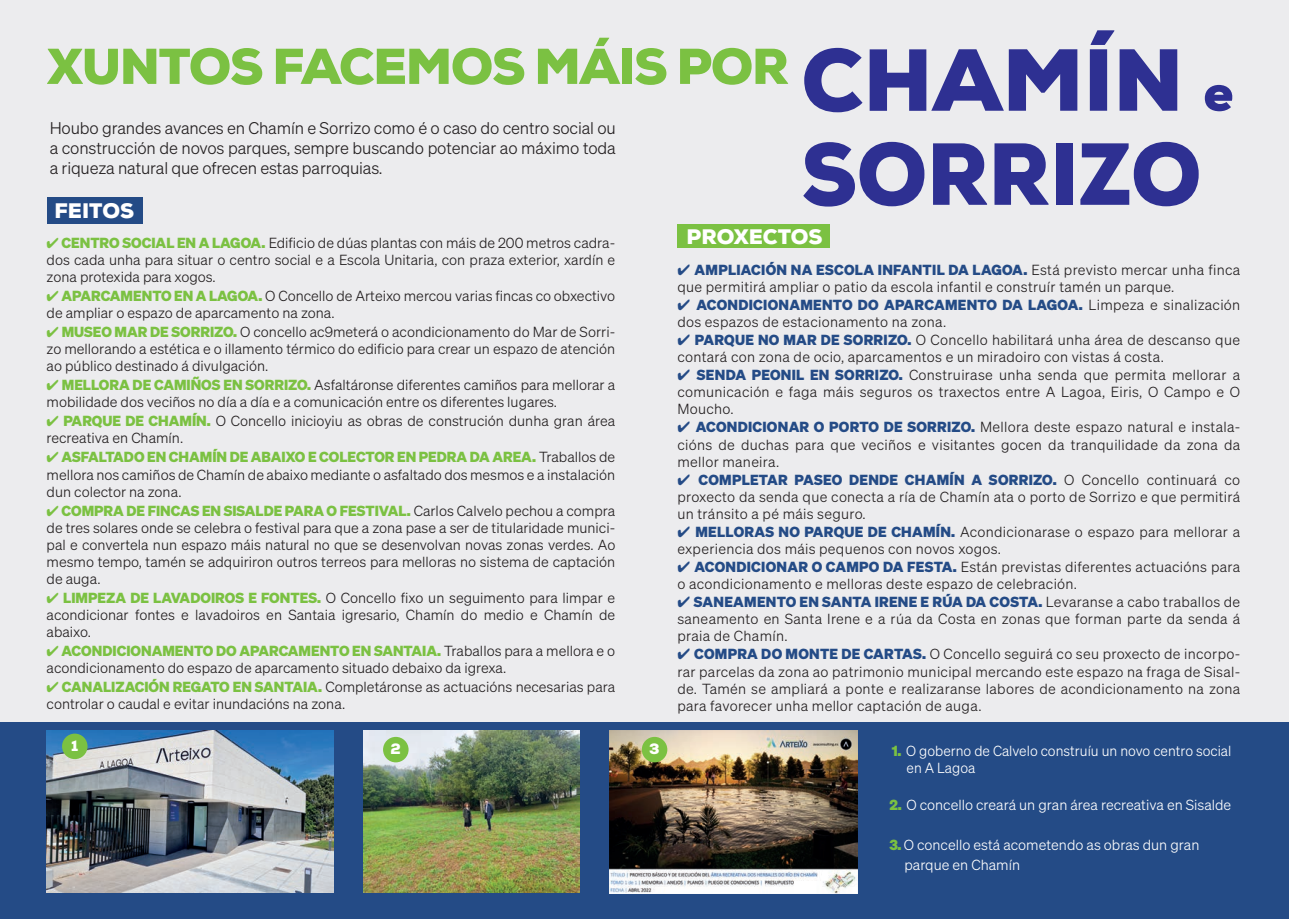
<style>
.page{position:relative;width:1289px;height:919px;background:#fff}
.page>*{position:absolute;margin:0;border:0;box-sizing:border-box;transform-origin:0 0}
.t1{font:900 87.75px "Nexa";color:#2e3092;scale:.95 1}
.t2{font:900 50.25px "Nexa";letter-spacing:-.025em;color:#7bc142}
.t3{font:900 21px "Nexa";color:#fff}
.t4{font:16.5px/19.8px "Sohne Leicht";letter-spacing:-.01em;color:#231f20;text-align:justify}
.t5{font:900 15px "Nexa";color:#fff}
.t6{font:14.25px/17.1px "Sohne Leicht";color:#231f20;text-align:justify}
.t7{font:14.25px/17.1px "Sohne Leicht";letter-spacing:.02em;color:#231f20}
.t8{font:700 14.25px "Sohne";letter-spacing:.02em;color:#244b86}
.t9{font:700 14.25px "Sohne";color:#7bc142}
.t10{font:14.25px/17.1px "Sohne Leicht";color:#fff}
.s1{font-size:87.75px;color:#2e3092}
.s2{font-size:51px;color:#2e3092}
.s3{color:#7bc142}
.s4{font-family:"Sohne";font-weight:700;color:#7bc142}
.s5{font-family:"Sohne Leicht";font-weight:400;color:#231f20}
.s6{color:#244b86}
.s7{font-family:"Sohne";font-weight:700;color:#244b86}
</style>
<div class="page">
<div style="left:0;top:0;width:1288px;height:918px;background:#ececee"></div>
<div style="left:0;top:722px;width:1288px;height:196px;background:#244b86"></div>
<div style="left:47px;top:198px;width:95px;height:26px;background:#244b86"></div>
<div style="left:677px;top:224px;width:153px;height:23px;background:#7bc142"></div>
<img style="left:364px;top:731px;width:215px;height:161px">
<img style="left:47px;top:731px;width:286px;height:161px">
<div style="left:62px;top:733px;width:26px;height:26px;background:#7bc142;border-radius:50%"></div>
<div style="left:383px;top:736px;width:25px;height:26px;background:#7bc142;border-radius:50%"></div>
<img style="left:609px;top:730px;width:248px;height:162px">
<div style="left:641px;top:736px;width:26px;height:26px;background:#7bc142;border-radius:50%"></div>
<h2 class="t2" style="left:47px;top:34px;width:1187px">XUNTOS FACEMOS MÁIS POR <span class="s1">CHAMÍN</span> <span class="s2">e</span></h2>
<h1 class="t1" style="left:801px;top:118px;width:422px">SORRIZO</h1>
<p class="t4" style="left:50px;top:118px;width:567px">Houbo grandes avances en Chamín e Sorrizo como é o caso do centro social ou a construcción de novos parques, sempre buscando potenciar ao máximo toda a riqueza natural que ofrecen estas parroquias.</p>
<h3 class="t3" style="left:54px;top:197px;width:81px">FEITOS</h3>
<p class="t6" style="left:47px;top:234px;width:570px"><span class="s3">✔</span> <span class="s4">CENTRO SOCIAL EN A LAGOA.</span> Edificio de dúas plantas con máis de 200 metros cadra&shy;dos cada unha para situar o centro social e a Escola Unitaria, con praza exterior, xardín e zona protexida para xogos.</p>
<p class="t6" style="left:47px;top:287px;width:570px"><span class="s3">✔</span> <span class="s4">APARCAMENTO EN A LAGOA.</span> O Concello de Arteixo mercou varias fincas co obxectivo de ampliar o espazo de aparcamento na zona.</p>
<p class="t6" style="left:47px;top:323px;width:570px"><span class="s3">✔</span> <span class="s4">MUSEO MAR DE SORRIZO.</span> O concello ac9meterá o acondicionamento do Mar de Sorri&shy;zo mellorando a estética e o illamento térmico do edificio para crear un espazo de atención ao público destinado á divulgación.</p>
<p class="t6" style="left:47px;top:376px;width:570px"><span class="s3">✔</span> <span class="s4">MELLORA DE CAMIÑOS EN SORRIZO.</span> Asfaltáronse diferentes camiños para mellorar a mobilidade dos veciños no día a día e a comunicación entre os diferentes lugares.</p>
<p class="t6" style="left:47px;top:412px;width:570px"><span class="s3">✔</span> <span class="s4">PARQUE DE CHAMÍN.</span> O Concello inicioy¡u as obras de construción dunha gran área recreativa en Chamín.</p>
<p class="t9" style="left:47px;top:447px;width:570px">✔ ASFALTADO EN CHAMÍN DE ABAIXO E COLECTOR EN PEDRA DA AREA. <span class="s5">Traballos de</span></p>
<p class="t6" style="left:47px;top:465px;width:570px">mellora nos camiños de Chamín de abaixo mediante o asfaltado dos mesmos e a instalación dun colector na zona.</p>
<p class="t9" style="left:47px;top:501px;width:570px">✔ COMPRA DE FINCAS EN SISALDE PARA O FESTIVAL. <span class="s5">Carlos Calvelo pechou a compra</span></p>
<p class="t6" style="left:47px;top:518px;width:570px">de tres solares onde se celebra o festival para que a zona pase a ser de titularidade munici&shy;pal e convertela nun espazo máis natural no que se desenvolvan novas zonas verdes. Ao mesmo tempo, tamén se adquiriron outros terreos para melloras no sistema de captación de auga.</p>
<p class="t6" style="left:47px;top:589px;width:570px"><span class="s3">✔</span> <span class="s4">LIMPEZA DE LAVADOIROS E FONTES.</span> O Concello fixo un seguimento para limpar e acondicionar fontes e lavadoiros en Santaia igresario, Chamín do medio e Chamín de abaixo.</p>
<p class="t9" style="left:47px;top:641px;width:570px">✔ ACONDICIONAMENTO DO APARCAMENTO EN SANTAIA. <span class="s5">Traballos para a mellora e o</span></p>
<p class="t6" style="left:47px;top:659px;width:461px">acondicionamento do espazo de aparcamento situado debaixo da igrexa.</p>
<p class="t6" style="left:47px;top:678px;width:570px"><span class="s3">✔</span> <span class="s4">CANALIZACIÓN REGATO EN SANTAIA.</span> Completáronse as actuacións necesarias para controlar o caudal e evitar inundacións na zona.</p>
<p class="t5" style="left:71px;top:736px;width:9px">1</p>
<p class="t5" style="left:390px;top:739px;width:12px">2</p>
<p class="t5" style="left:649px;top:739px;width:12px">3</p>
<h3 class="t3" style="left:686px;top:223px;width:137px">PROXECTOS</h3>
<p class="t8" style="left:677px;top:260px;width:564px">✔ AMPLIACIÓN NA ESCOLA INFANTIL DA LAGOA. <span class="s5">Está previsto mercar unha finca</span></p>
<p class="t7" style="left:677px;top:278px;width:498px">que permitirá ampliar o patio da escola infantil e construír tamén un parque.</p>
<p class="t8" style="left:677px;top:295px;width:564px">✔ ACONDICIONAMENTO DO APARCAMENTO DA LAGOA. <span class="s5">Limpeza e sinalización</span></p>
<p class="t7" style="left:677px;top:313px;width:270px">dos espazos de estacionamento na zona.</p>
<p class="t7" style="left:677px;top:331px;width:564px"><span class="s6">✔</span> <span class="s7">PARQUE NO MAR DE SORRIZO.</span> O Concello habilitará unha área de descanso que contará con zona de ocio, aparcamentos e un miradoiro con vistas á costa.</p>
<p class="t6" style="left:677px;top:366px;width:564px"><span class="s6">✔</span> <span class="s7">SENDA PEONIL EN SORRIZO.</span> Construirase unha senda que permita mellorar a comunicación e faga máis seguros os traxectos entre A Lagoa, Eiris, O Campo e O Moucho.</p>
<p class="t6" style="left:677px;top:418px;width:564px"><span class="s6">✔</span> <span class="s7">ACONDICIONAR O PORTO DE SORRIZO.</span> Mellora deste espazo natural e instala&shy;cións de duchas para que veciños e visitantes gocen da tranquilidade da zona da mellor maneira.</p>
<p class="t8" style="left:677px;top:470px;width:564px">✔ COMPLETAR PASEO DENDE CHAMÍN A SORRIZO. <span class="s5">O Concello continuará co</span></p>
<p class="t7" style="left:677px;top:487px;width:564px">proxecto da senda que conecta a ría de Chamín ata o porto de Sorrizo e que permitirá un tránsito a pé máis seguro.</p>
<p class="t7" style="left:677px;top:523px;width:564px"><span class="s6">✔</span> <span class="s7">MELLORAS NO PARQUE DE CHAMÍN.</span> Acondicionarase o espazo para mellorar a experiencia dos máis pequenos con novos xogos.</p>
<p class="t7" style="left:677px;top:558px;width:564px"><span class="s6">✔</span> <span class="s7">ACONDICIONAR O CAMPO DA FESTA.</span> Están previstas diferentes actuacións para o acondicionamento e melloras deste espazo de celebración.</p>
<p class="t8" style="left:677px;top:592px;width:564px">✔ SANEAMENTO EN SANTA IRENE E RÚA DA COSTA. <span class="s5">Levaranse a cabo traballos de</span></p>
<p class="t7" style="left:677px;top:610px;width:564px">saneamento en Santa Irene e a rúa da Costa en zonas que forman parte da senda á praia de Chamín.</p>
<p class="t6" style="left:677px;top:645px;width:564px"><span class="s6">✔</span> <span class="s7">COMPRA DO MONTE DE CARTAS.</span> O Concello seguirá co seu proxecto de incorpo&shy;rar parcelas da zona ao patrimonio municipal mercando este espazo na fraga de Sisal&shy;de. Tamén se ampliará a ponte e realizaranse labores de acondicionamento na zona para favorecer unha mellor captación de auga.</p>
<p class="t10" style="left:906px;top:741px;width:326px;text-indent:-15px"><span class="s4">1.</span> O goberno de Calvelo construíu un novo centro social en A Lagoa</p>
<p class="t10" style="left:889px;top:795px;width:343px"><span class="s4">2.</span> O concello creará un gran área recreativa en Sisalde</p>
<p class="t10" style="left:904px;top:834px;width:296px;line-height:20.1px;text-indent:-15px"><span class="s4">3.</span> O concello está acometendo as obras dun gran parque en Chamín</p>
</div>
